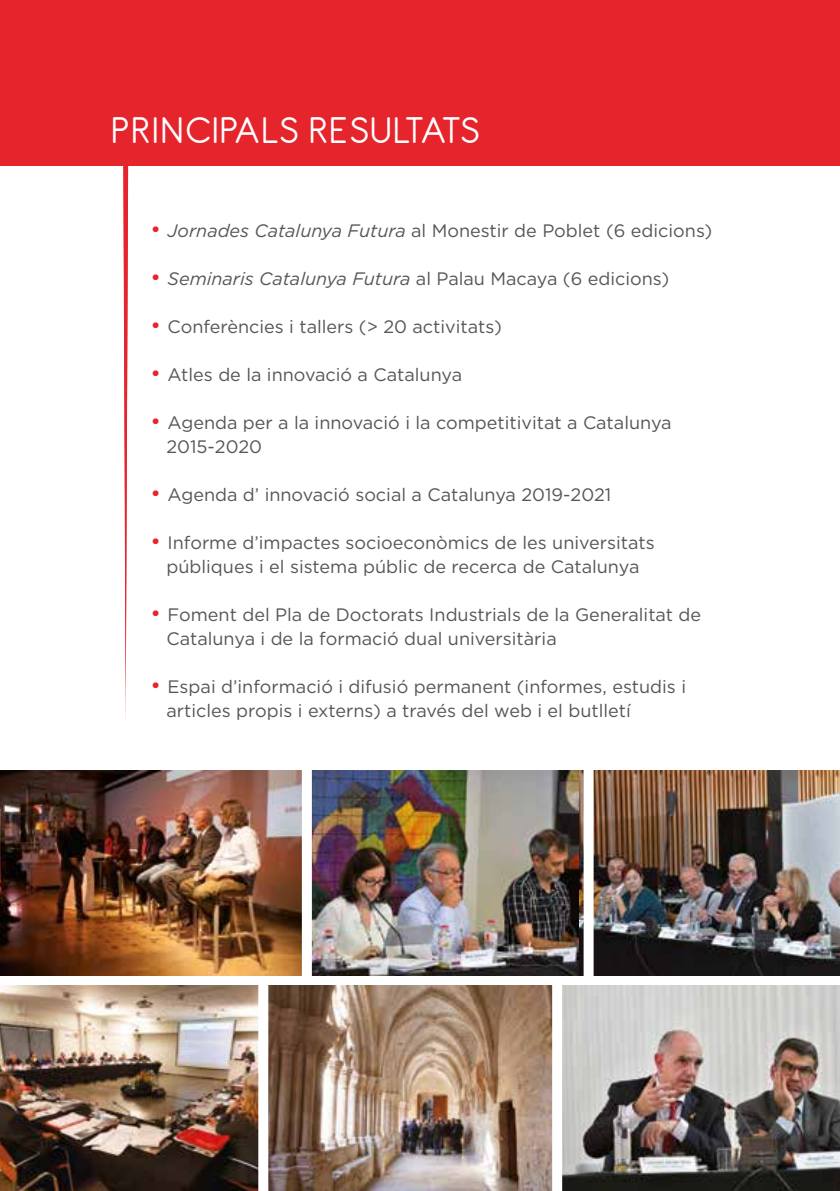
<style>
.page{position:relative;width:840px;height:1191px;background:#fff}
.page>*{position:absolute;margin:0;border:0;box-sizing:border-box;transform-origin:0 0}
.t1{font:40.4px "Antipasto";letter-spacing:.05em;color:#fff}
.t2{font:18px/24px "Gotham";color:#585459}
.t3{font:italic 18px "Gotham";color:#585459}
.s1{font-size:22px;color:#e5242c}
.s2{font-style:italic}
.s3{font-style:normal;font-size:22px;color:#e5242c}
.s4{font-style:normal}
</style>
<div class="page">
<div style="left:0;top:0;width:839px;height:165px;background:#e5242c"></div>
<img style="left:0;top:770px;width:579px;height:206px">
<img style="left:0;top:985px;width:258px;height:206px">
<img style="left:579px;top:770px;width:260px;height:206px">
<img style="left:268px;top:985px;width:284px;height:206px">
<img style="left:562px;top:985px;width:277px;height:206px">
<svg style="left:123px;top:165px;width:5px;height:554px"></svg>
<div style="left:302px;top:755px;width:10px;height:224px;background:#fff"></div>
<div style="left:583px;top:755px;width:10px;height:224px;background:#fff"></div>
<h1 class="t1" style="left:112px;top:107px;width:369px">PRINCIPALS RESULTATS</h1>
<p class="t2" style="left:150px;top:218px;width:563px"><span class="s1">•</span> <span class="s2">Jornades Catalunya Futura</span> al Monestir de Poblet (6 edicions)</p>
<p class="t3" style="left:150px;top:267px;width:520px"><span class="s3">•</span> Seminaris Catalunya Futura <span class="s4">al Palau Macaya (6 edicions)</span></p>
<p class="t2" style="left:150px;top:314px;width:353px"><span class="s1">•</span> Conferències i tallers (&gt; 20 activitats)</p>
<p class="t2" style="left:150px;top:362px;width:313px"><span class="s1">•</span> Atles de la innovació a Catalunya</p>
<p class="t2" style="left:166px;top:410px;width:506px;text-indent:-16px"><span class="s1">•</span> Agenda per a la innovació i la competitivitat a Catalunya<br>2015-2020</p>
<p class="t2" style="left:150px;top:482px;width:462px"><span class="s1">•</span> Agenda d’ innovació social a Catalunya 2019-2021</p>
<p class="t2" style="left:150px;top:530px;width:505px;text-align:center"><span class="s1">•</span> Informe d’impactes socioeconòmics de les universitats públiques i el sistema públic de recerca de Catalunya</p>
<p class="t2" style="left:166px;top:602px;width:536px;text-indent:-16px"><span class="s1">•</span> Foment del Pla de Doctorats Industrials de la Generalitat de<br>Catalunya i de la formació dual universitària</p>
<p class="t2" style="left:166px;top:674px;width:521px;text-indent:-16px"><span class="s1">•</span> Espai d’informació i difusió permanent (informes, estudis i articles propis i externs) a través del web i el butlletí</p>
</div>
